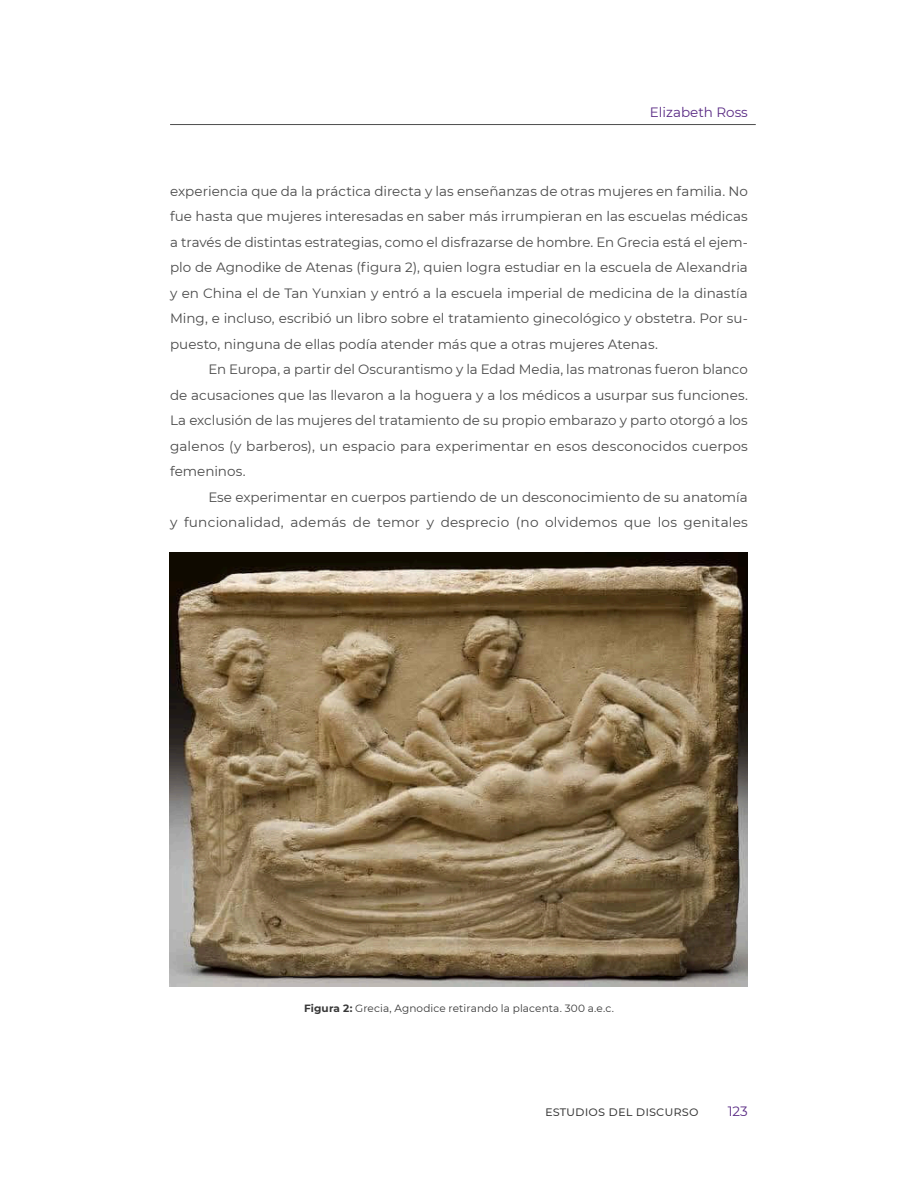
<style>
.page{position:relative;width:918px;height:1188px;background:#fff}
.page>*{position:absolute;margin:0;border:0;box-sizing:border-box;transform-origin:0 0}
.TEXTO_2{font:13.5px/25.5px "Montserrat";color:#4a4a4a;text-align:justify}
.t1{font:13.5px "Montserrat";color:#363636}
.t2{font:13.5px "Montserrat";color:#592a84}
.PIE_DE_FOTO{font:10.5px "Montserrat";letter-spacing:.01em;color:#383838}
.s1{font-weight:700}
</style>
<div class="page">
<hr style="left:170px;top:124px;width:586px;height:1px;background:#4d4d4d">
<img style="left:170px;top:553px;width:578px;height:433px">
<p class="t2" style="left:650px;top:103px;width:100px">Elizabeth Ross</p>
<p class="TEXTO_2" style="left:170px;top:178px;width:579px">experiencia que da la práctica directa y las enseñanzas de otras mujeres en familia. No fue hasta que mujeres interesadas en saber más irrumpieran en las escuelas médicas a través de distintas estrategias, como el disfrazarse de hombre. En Grecia está el ejem&shy;plo de Agnodike de Atenas (figura 2), quien logra estudiar en la escuela de Alexandria y en China el de Tan Yunxian y entró a la escuela imperial de medicina de la dinastía Ming, e incluso, escribió un libro sobre el tratamiento ginecológico y obstetra. Por su&shy;puesto, ninguna de ellas podía atender más que a otras mujeres Atenas.</p>
<p class="TEXTO_2" style="left:170px;top:356px;width:579px;text-indent:38px">En Europa, a partir del Oscurantismo y la Edad Media, las matronas fueron blanco de acusaciones que las llevaron a la hoguera y a los médicos a usurpar sus funciones.<br>La exclusión de las mujeres del tratamiento de su propio embarazo y parto otorgó a los galenos (y barberos), un espacio para experimentar en esos desconocidos cuerpos femeninos.</p>
<p class="TEXTO_2" style="left:170px;top:484px;width:579px;text-align:right">Ese experimentar en cuerpos partiendo de un desconocimiento de su anatomía<br>y funcionalidad, además de temor y desprecio (no olvidemos que los genitales</p>
<p class="PIE_DE_FOTO" style="left:304px;top:1001px;width:311px"><span class="s1">Figura 2:</span> Grecia, Agnodice retirando la placenta. 300 a.e.c.</p>
<p class="t1" style="left:545px;top:1102px;width:155px">estudios del discurso</p>
<p class="t2" style="left:728px;top:1102px;width:22px">123</p>
</div>
